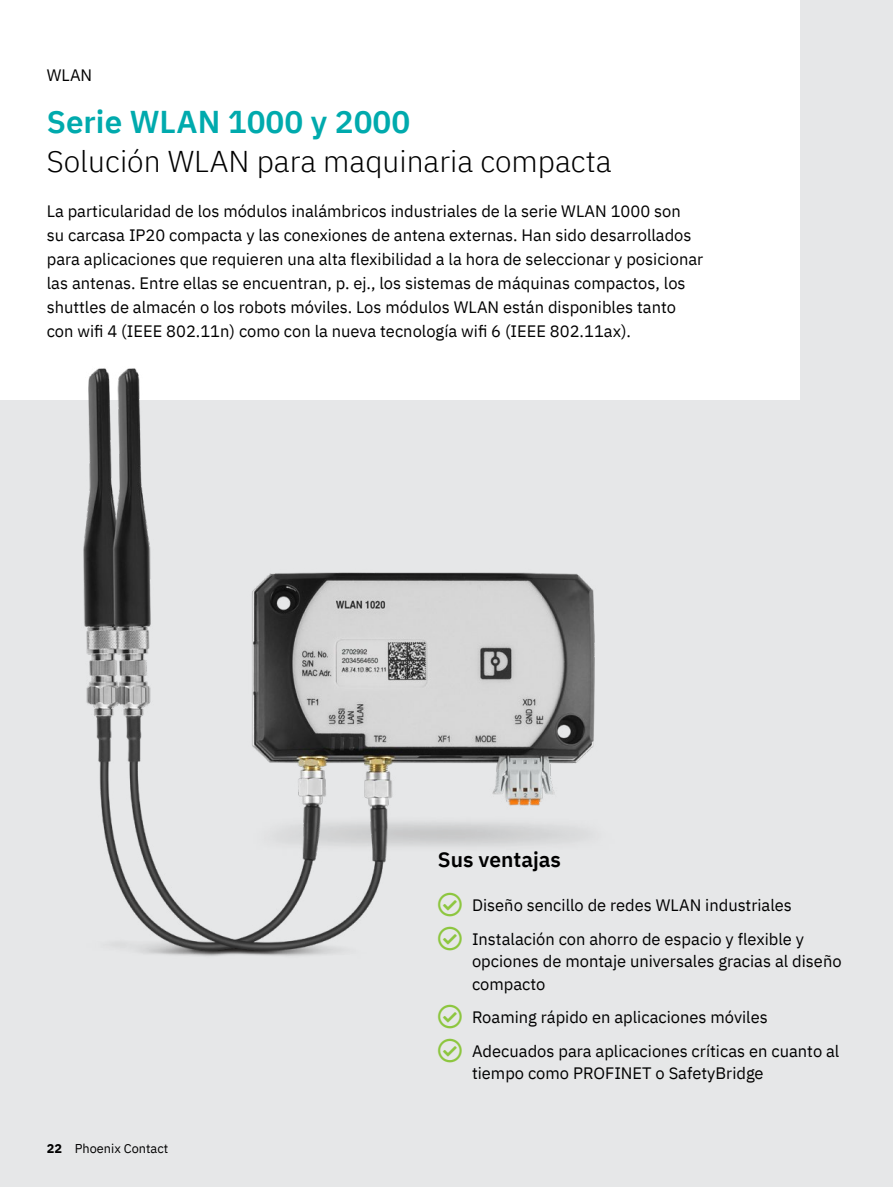
<style>
.page{position:relative;width:893px;height:1187px;background:#fff}
.page>*{position:absolute;margin:0;border:0;box-sizing:border-box;transform-origin:0 0}
.t1{font:31.5px "IBM Plex Sans Sm Bld";color:#00aaad}
.t2{font:300 30px "IBM Plex Sans";color:#000}
.t3{font:21px "IBM Plex Sans Sm Bld";color:#000}
.t4{font:16.5px/24px "IBM Plex Sans";color:#000}
.t5{font:12.75px "IBM Plex Sans";color:#000}
.s1{font-weight:700}
.s2{font-family:"Px C Phoenix ESPRIT";font-size:24px;color:#8dc63f}
</style>
<div class="page">
<div style="left:0;top:0;width:893px;height:1186px;background:#e6e7e8"></div>
<img style="left:83px;top:400px;width:512px;height:556px">
<div style="left:0;top:0;width:799px;height:400px;background:#fff"></div>
<p class="t4" style="left:47px;top:62px;width:47px">WLAN</p>
<h1 class="t1" style="left:47px;top:97px;width:365px">Serie WLAN 1000 y 2000</h1>
<h2 class="t2" style="left:47px;top:138px;width:566px">Solución WLAN para maquinaria compacta</h2>
<p class="t4" style="left:47px;top:198px;width:658px">La particularidad de los módulos inalámbricos industriales de la serie WLAN 1000 son<br>su carcasa IP20 compacta y las conexiones de antena externas. Han sido desarrollados para aplicaciones que requieren una alta flexibilidad a la hora de seleccionar y posicionar las antenas. Entre ellas se encuentran, p. ej., los sistemas de máquinas compactos, los shuttles de almacén o los robots móviles. Los módulos WLAN están disponibles tanto con wifi 4 (IEEE 802.11n) como con la nueva tecnología wifi 6 (IEEE 802.11ax).</p>
<p class="t5" style="left:47px;top:1138px;width:123px"><span class="s1">22</span> Phoenix Contact</p>
<p class="t3" style="left:438px;top:843px;width:125px">Sus ventajas</p>
<p class="t4" style="left:438px;top:891px;width:355px"><span class="s2">✓</span> Diseño sencillo de redes WLAN industriales</p>
<p class="t4" style="left:472px;top:926px;width:371px;line-height:22.5px;text-indent:-34px"><span class="s2">✓</span> Instalación con ahorro de espacio y flexible y opciones de montaje universales gracias al diseño compacto</p>
<p class="t4" style="left:438px;top:1003px;width:331px"><span class="s2">✓</span> Roaming rápido en aplicaciones móviles</p>
<p class="t4" style="left:472px;top:1038px;width:369px;line-height:22.5px;text-indent:-34px"><span class="s2">✓</span> Adecuados para aplicaciones críticas en cuanto al tiempo como PROFINET o SafetyBridge</p>
</div>
